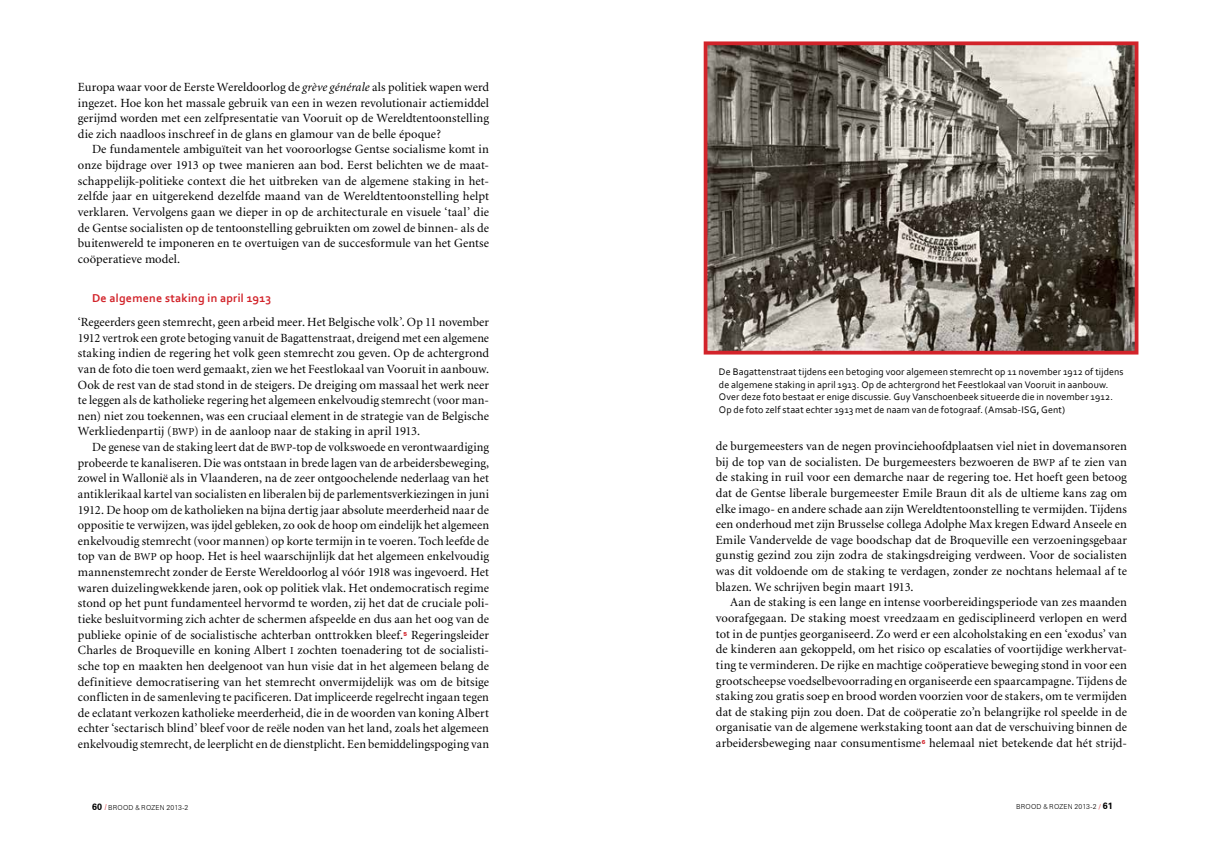
<style>
.page{position:relative;width:1205px;height:851px;background:#fff}
.page>*{position:absolute;margin:0;border:0;box-sizing:border-box;transform-origin:0 0}
.t1{font:12.5px/15.6px "Minion";letter-spacing:.005em;color:#000;text-align:justify}
.t2{font:700 12px "Corbel";letter-spacing:.01em;color:#d2232a}
.t3{font:10px/12.5px "Corbel";letter-spacing:.01em;color:#000}
.t4{font:300 6.88px "Zurich BT";letter-spacing:.025em;color:#000}
.t5{font:900 5.5px "Zurich BT";color:#d2232a}
.s1{font-style:italic}
.s2{font-family:"Minion Regular SC850";font-size:10.62px}
.s3{font-weight:700;font-size:9px}
.s4{font-family:"Candara";font-weight:400;color:#d2232a}
.s5{font-family:"Futura BT"}
.s6{font-weight:400;color:#d2232a}
</style>
<div class="page">
<svg style="left:703px;top:41px;width:436px;height:314px;background:#7b6f67"></svg>
<p class="t1" style="left:78px;top:80px;width:413px">Europa waar voor de Eerste Wereldoorlog de <span class="s1">grève générale</span> als politiek wapen werd</p>
<p class="t1" style="left:78px;top:95px;width:413px">ingezet. Hoe kon het massale gebruik van een in wezen revolutionair actiemiddel</p>
<p class="t1" style="left:78px;top:111px;width:413px">gerijmd worden met een zelfpresentatie van Vooruit op de Wereldtentoonstelling</p>
<p class="t1" style="left:78px;top:126px;width:364px">die zich naadloos inschreef in de glans en glamour van de belle époque?</p>
<p class="t1" style="left:92px;top:142px;width:398px">De fundamentele ambiguïteit van het vooroorlogse Gentse socialisme komt in</p>
<p class="t1" style="left:78px;top:158px;width:413px">onze bijdrage over 1913 op twee manieren aan bod. Eerst belichten we de maat-</p>
<p class="t1" style="left:78px;top:173px;width:413px">schappelijk-politieke context die het uitbreken van de algemene staking in het-</p>
<p class="t1" style="left:78px;top:189px;width:412px">zelfde jaar en uitgerekend dezelfde maand van de Wereldtentoonstelling helpt</p>
<p class="t1" style="left:78px;top:205px;width:412px">verklaren. Vervolgens gaan we dieper in op de architecturale en visuele ‘taal’ die</p>
<p class="t1" style="left:78px;top:220px;width:413px">de Gentse socialisten op de tentoonstelling gebruikten om zowel de binnen- als de</p>
<p class="t1" style="left:78px;top:236px;width:413px">buitenwereld te imponeren en te overtuigen van de succesformule van het Gentse</p>
<p class="t1" style="left:78px;top:251px;width:104px">coöperatieve model.</p>
<p class="t2" style="left:92px;top:291px;width:181px">De algemene staking in april 1913</p>
<p class="t1" style="left:78px;top:314px;width:413px">‘Regeerders geen stemrecht, geen arbeid meer. Het Belgische volk’. Op 11 november</p>
<p class="t1" style="left:78px;top:330px;width:413px">1912 vertrok een grote betoging vanuit de Bagattenstraat, dreigend met een algemene</p>
<p class="t1" style="left:78px;top:346px;width:413px">staking indien de regering het volk geen stemrecht zou geven. Op de achtergrond</p>
<p class="t1" style="left:78px;top:361px;width:413px">van de foto die toen werd gemaakt, zien we het Feestlokaal van Vooruit in aanbouw.</p>
<p class="t1" style="left:78px;top:377px;width:413px">Ook de rest van de stad stond in de steigers. De dreiging om massaal het werk neer</p>
<p class="t1" style="left:78px;top:393px;width:413px">te leggen als de katholieke regering het algemeen enkelvoudig stemrecht (voor man-</p>
<p class="t1" style="left:78px;top:408px;width:412px">nen) niet zou toekennen, was een cruciaal element in de strategie van de Belgische</p>
<p class="t1" style="left:78px;top:424px;width:344px">Werkliedenpartij (<span class="s2">BWP</span>) in de aanloop naar de staking in april 1913.</p>
<p class="t1" style="left:92px;top:439px;width:398px">De genese van de staking leert dat de <span class="s2">BWP</span>-top de volkswoede en verontwaardiging</p>
<p class="t1" style="left:78px;top:455px;width:413px">probeerde te kanaliseren. Die was ontstaan in brede lagen van de arbeidersbeweging,</p>
<p class="t1" style="left:78px;top:471px;width:413px">zowel in Wallonië als in Vlaanderen, na de zeer ontgoochelende nederlaag van het</p>
<p class="t1" style="left:78px;top:486px;width:413px">antiklerikaal kartel van socialisten en liberalen bij de parlementsverkiezingen in juni</p>
<p class="t1" style="left:78px;top:502px;width:413px">1912. De hoop om de katholieken na bijna dertig jaar absolute meerderheid naar de</p>
<p class="t1" style="left:78px;top:518px;width:413px">oppositie te verwijzen, was ijdel gebleken, zo ook de hoop om eindelijk het algemeen</p>
<p class="t1" style="left:78px;top:533px;width:412px">enkelvoudig stemrecht (voor mannen) op korte termijn in te voeren. Toch leefde de</p>
<p class="t1" style="left:78px;top:549px;width:412px">top van de <span class="s2">BWP</span> op hoop. Het is heel waarschijnlijk dat het algemeen enkelvoudig</p>
<p class="t1" style="left:78px;top:564px;width:413px">mannenstemrecht zonder de Eerste Wereldoorlog al vóór 1918 was ingevoerd. Het</p>
<p class="t1" style="left:78px;top:580px;width:413px">waren duizelingwekkende jaren, ook op politiek vlak. Het ondemocratisch regime</p>
<p class="t1" style="left:78px;top:596px;width:413px">stond op het punt fundamenteel hervormd te worden, zij het dat de cruciale poli-</p>
<p class="t1" style="left:78px;top:611px;width:413px">tieke besluitvorming zich achter de schermen afspeelde en dus aan het oog van de</p>
<p class="t1" style="left:78px;top:627px;width:327px">publieke opinie of de socialistische achterban onttrokken bleef.</p>
<p class="t5" style="left:404px;top:630px;width:5px">5</p>
<p class="t1" style="left:78px;top:627px;width:413px;text-indent:333px">Regeringsleider Charles de Broqueville en koning Albert <span class="s2">I</span> zochten toenadering tot de socialisti&shy;sche top en maakten hen deelgenoot van hun visie dat in het algemeen belang de definitieve democratisering van het stemrecht onvermijdelijk was om de bitsige conflicten in de samenleving te pacificeren. Dat impliceerde regelrecht ingaan tegen de eclatant verkozen katholieke meerderheid, die in de woorden van koning Albert echter ‘sectarisch blind’ bleef voor de reële noden van het land, zoals het algemeen enkelvoudig stemrecht, de leerplicht en de dienstplicht. Een bemiddelingspoging van</p>
<p class="t3" style="left:719px;top:365px;width:406px">De Bagattenstraat tijdens een betoging voor algemeen stemrecht op 11 november 1912 of tijdens de algemene staking in april 1913. Op de achtergrond het Feestlokaal van Vooruit in aanbouw.<br>Over deze foto bestaat er enige discussie. Guy Vanschoenbeek situeerde die in november 1912.<br>Op de foto zelf staat echter 1913 met de naam van de fotograaf. (Amsab-I SG, Gent)</p>
<p class="t1" style="left:716px;top:438px;width:413px">de burgemeesters van de negen provinciehoofdplaatsen viel niet in dovemansoren</p>
<p class="t1" style="left:716px;top:454px;width:413px">bij de top van de socialisten. De burgemeesters bezwoeren de <span class="s2">BWP</span> af te zien van</p>
<p class="t1" style="left:716px;top:470px;width:412px">de staking in ruil voor een demarche naar de regering toe. Het hoeft geen betoog</p>
<p class="t1" style="left:716px;top:485px;width:413px">dat de Gentse liberale burgemeester Emile Braun dit als de ultieme kans zag om</p>
<p class="t1" style="left:716px;top:501px;width:413px">elke imago- en andere schade aan zijn Wereldtentoonstelling te vermijden. Tijdens</p>
<p class="t1" style="left:716px;top:516px;width:413px">een onderhoud met zijn Brusselse collega Adolphe Max kregen Edward Anseele en</p>
<p class="t1" style="left:716px;top:532px;width:413px">Emile Vandervelde de vage boodschap dat de Broqueville een verzoeningsgebaar</p>
<p class="t1" style="left:716px;top:548px;width:413px">gunstig gezind zou zijn zodra de stakingsdreiging verdween. Voor de socialisten</p>
<p class="t1" style="left:716px;top:563px;width:413px">was dit voldoende om de staking te verdagen, zonder ze nochtans helemaal af te</p>
<p class="t1" style="left:716px;top:579px;width:199px">blazen. We schrijven begin maart 1913.</p>
<p class="t1" style="left:730px;top:595px;width:398px">Aan de staking is een lange en intense voorbereidingsperiode van zes maanden</p>
<p class="t1" style="left:716px;top:610px;width:413px">voorafgegaan. De staking moest vreedzaam en gedisciplineerd verlopen en werd</p>
<p class="t1" style="left:716px;top:626px;width:413px">tot in de puntjes georganiseerd. Zo werd er een alcoholstaking en een ‘exodus’ van</p>
<p class="t1" style="left:716px;top:641px;width:413px">de kinderen aan gekoppeld, om het risico op escalaties of voortijdige werkhervat-</p>
<p class="t1" style="left:716px;top:657px;width:413px">ting te verminderen. De rijke en machtige coöperatieve beweging stond in voor een</p>
<p class="t1" style="left:716px;top:673px;width:412px">grootscheepse voedselbevoorrading en organiseerde een spaarcampagne. Tijdens de</p>
<p class="t1" style="left:716px;top:688px;width:413px">staking zou gratis soep en brood worden voorzien voor de stakers, om te vermijden</p>
<p class="t1" style="left:716px;top:704px;width:412px">dat de staking pijn zou doen. Dat de coöperatie zo’n belangrijke rol speelde in de</p>
<p class="t1" style="left:716px;top:720px;width:412px">organisatie van de algemene werkstaking toont aan dat de verschuiving binnen de</p>
<p class="t1" style="left:716px;top:735px;width:207px">arbeidersbeweging naar consumentisme</p>
<p class="t5" style="left:922px;top:738px;width:5px">6</p>
<p class="t1" style="left:929px;top:735px;width:199px">helemaal niet betekende dat hét strijd-</p>
<p class="t4" style="left:92px;top:802px;width:98px"><span class="s3">60</span> <span class="s4">/</span> BROOD <span class="s5">&amp;</span> ROZEN 2013-2</p>
<p class="t4" style="left:1016px;top:802px;width:98px">BROOD <span class="s5">&amp;</span> ROZEN 2013-2 <span class="s6">/</span> <span class="s3">61</span></p>
</div>
